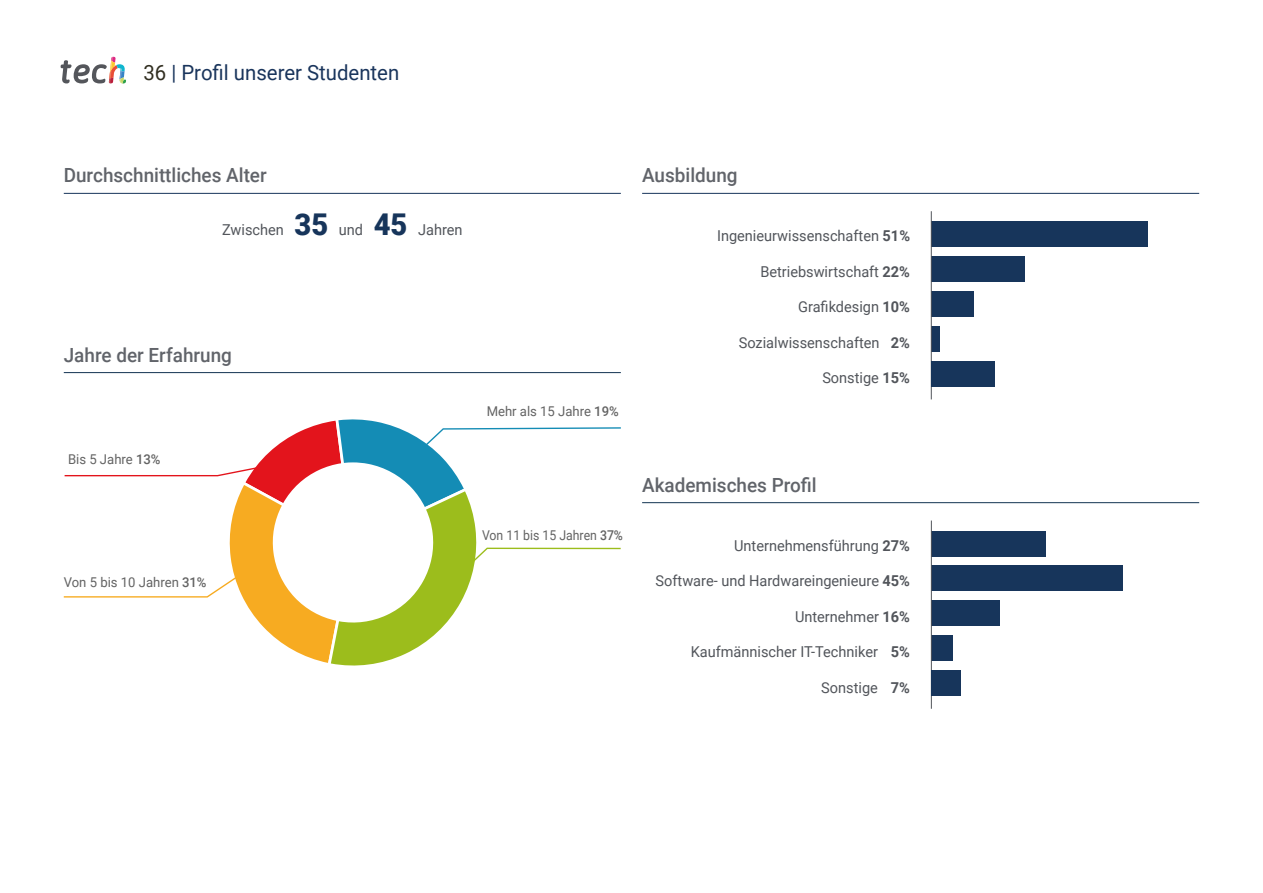
<style>
.page{position:relative;width:1263px;height:893px;background:#fff}
.page>*{position:absolute;margin:0;border:0;box-sizing:border-box;transform-origin:0 0}
.t1{font:21px "Roboto";color:#1a355c}
.t2{font:500 19.5px "Roboto";color:#61646a}
.t3{font:15px "Roboto";color:#52555b}
.t4{font:13.5px "Roboto";color:#636363}
.t5{font:13.5px "Roboto";color:#636363;scale:.91 1}
.s1{color:#312e20}
.s2{font-weight:900;font-size:30px;color:#17355b}
.s3{font-weight:500}
.s4{font-weight:700}
</style>
<div class="page">
<svg style="left:61px;top:57px;width:65px;height:27px"></svg>
<hr style="left:64px;top:193px;width:557px;height:1px;background:#17355b">
<hr style="left:642px;top:193px;width:557px;height:1px;background:#17355b">
<hr style="left:64px;top:372px;width:557px;height:1px;background:#123352">
<svg style="left:64px;top:419px;width:557px;height:247px"></svg>
<div style="left:931px;top:222px;width:217px;height:25px;background:#17355b"></div>
<div style="left:931px;top:256px;width:94px;height:26px;background:#17355b"></div>
<div style="left:931px;top:291px;width:43px;height:26px;background:#17355b"></div>
<div style="left:931px;top:326px;width:9px;height:26px;background:#17355b"></div>
<hr style="left:931px;top:211px;width:1px;height:188px;background:#52555b">
<div style="left:931px;top:361px;width:64px;height:25px;background:#17355b"></div>
<hr style="left:642px;top:502px;width:557px;height:1px;background:#123352">
<div style="left:931px;top:531px;width:115px;height:25px;background:#17355b"></div>
<div style="left:931px;top:566px;width:192px;height:25px;background:#17355b"></div>
<div style="left:931px;top:600px;width:68px;height:26px;background:#17355b"></div>
<div style="left:931px;top:635px;width:22px;height:26px;background:#17355b"></div>
<hr style="left:931px;top:520px;width:1px;height:189px;background:#52555b">
<div style="left:931px;top:670px;width:30px;height:26px;background:#17355b"></div>
<h1 class="t1" style="left:144px;top:57px;width:257px"><span class="s1">36</span> | Profil unserer Studenten</h1>
<h2 class="t2" style="left:64px;top:161px;width:204px">Durchschnittliches Alter</h2>
<p class="t3" style="left:222px;top:219px;width:242px">Zwischen <span class="s2">35</span> und <span class="s2">45</span> Jahren</p>
<h2 class="t2" style="left:64px;top:341px;width:170px">Jahre der Erfahrung</h2>
<p class="t4" style="left:68px;top:450px;width:94px">Bis 5 Jahre <span class="s3">13%</span></p>
<p class="t4" style="left:64px;top:573px;width:144px">Von 5 bis 10 Jahren <span class="s3">31%</span></p>
<p class="t4" style="left:487px;top:402px;width:134px">Mehr als 15 Jahre <span class="s3">19%</span></p>
<h2 class="t2" style="left:642px;top:161px;width:97px">Ausbildung</h2>
<p class="t3" style="left:717px;top:225px;width:195px">Ingenieurwissenschaften <span class="s4">51%</span></p>
<p class="t3" style="left:760px;top:261px;width:151px">Betriebswirtschaft <span class="s4">22%</span></p>
<p class="t3" style="left:798px;top:296px;width:113px">Grafikdesign <span class="s4">10%</span></p>
<p class="t3" style="left:739px;top:332px;width:173px">Sozialwissenschaften <span class="s4">2%</span></p>
<p class="t3" style="left:822px;top:367px;width:89px">Sonstige <span class="s4">15%</span></p>
<p class="t5" style="left:482px;top:525px;width:156px">Von 11 bis 15 Jahren <span class="s3">37%</span></p>
<h2 class="t2" style="left:642px;top:471px;width:176px">Akademisches Profil</h2>
<p class="t3" style="left:734px;top:535px;width:177px">Unternehmensführung <span class="s4">27%</span></p>
<p class="t3" style="left:656px;top:570px;width:256px">Software- und Hardwareingenieure <span class="s4">45%</span></p>
<p class="t3" style="left:795px;top:606px;width:117px">Unternehmer <span class="s4">16%</span></p>
<p class="t3" style="left:691px;top:641px;width:221px">Kaufmännischer IT-Techniker <span class="s4">5%</span></p>
<p class="t3" style="left:821px;top:677px;width:90px">Sonstige <span class="s4">7%</span></p>
</div>
